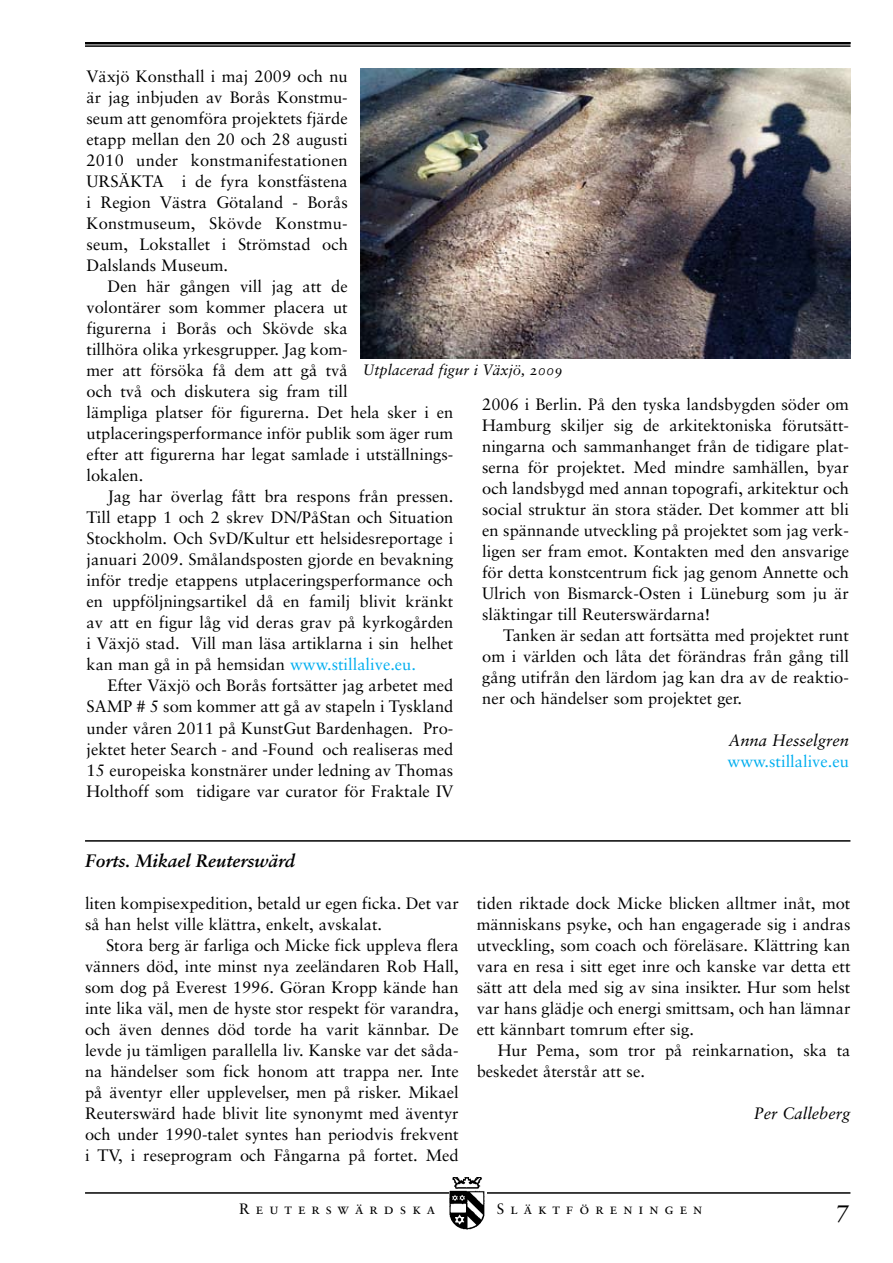
<style>
.page{position:relative;width:893px;height:1263px;background:#fff}
.page>*{position:absolute;margin:0;border:0;box-sizing:border-box;transform-origin:0 0}
.t1{font:italic 24px "Sabon";color:#000}
.t2{font:italic 700 18px "Sabon";color:#000}
.t3{font:16.5px/21px "Sabon";color:#000;text-align:justify}
.t4{font:italic 16.5px "Sabon";color:#000}
.t5{font:16.5px "Sabon";color:#00aeef}
.t6{font:15px "Sabon Roman SC";letter-spacing:.4em;color:#000}
.t7{font:15px "Sabon Italic Os F";color:#000}
.s1{color:#00aeef}
</style>
<div class="page">
<hr style="left:85px;top:1192px;width:765px;height:2px;background:#000">
<img style="left:449px;top:1177px;width:37px;height:53px">
<hr style="left:85px;top:42px;width:765px;height:2px;background:#000">
<hr style="left:85px;top:46px;width:765px;height:1px;background:#000">
<img style="left:361px;top:68px;width:489px;height:290px">
<hr style="left:85px;top:840px;width:765px;height:2px;background:#000">
<p class="t3" style="left:87px;top:66px;width:263px">Växjö Konsthall i maj 2009 och nu är jag inbjuden av Borås Konstmu&shy;seum att genomföra projektets fjärde etapp mellan den 20 och 28 augusti 2010 under konstmanifestationen URSÄKTA i de fyra konstfästena i Region Västra Götaland - Borås Konstmuseum, Skövde Konstmu&shy;seum, Lokstallet i Strömstad och Dalslands Museum.</p>
<p class="t3" style="left:87px;top:276px;width:368px;text-align:left;text-indent:21px">Den här gången vill jag att de<br>volontärer som kommer placera ut<br>figurerna i Borås och Skövde ska<br>tillhöra olika yrkesgrupper. Jag kom-<br>mer att försöka få dem att gå två<br>och två och diskutera sig fram till<br>lämpliga platser för figurerna. Det hela sker i en utplaceringsperformance inför publik som äger rum efter att figurerna har legat samlade i utställnings&shy;lokalen.</p>
<p class="t3" style="left:87px;top:486px;width:368px;text-indent:21px">Jag har överlag fått bra respons från pressen.<br>Till etapp 1 och 2 skrev DN/PåStan och Situation Stockholm. Och SvD/Kultur ett helsidesreportage i januari 2009. Smålandsposten gjorde en bevakning inför tredje etappens utplaceringsperformance och en uppföljningsartikel då en familj blivit kränkt av att en figur låg vid deras grav på kyrkogården i Växjö stad. Vill man läsa artiklarna i sin helhet kan man gå in på hemsidan <span class="s1">www.stillalive.eu.</span></p>
<p class="t3" style="left:87px;top:675px;width:368px;text-indent:21px">Efter Växjö och Borås fortsätter jag arbetet med SAMP # 5 som kommer att gå av stapeln i Tyskland under våren 2011 på KunstGut Bardenhagen. Pro&shy;jektet heter Search - and -Found och realiseras med 15 europeiska konstnärer under ledning av Thomas Holthoff som tidigare var curator för Fraktale IV</p>
<p class="t7" style="left:363px;top:361px;width:201px">Utplacerad figur i Växjö, 2009</p>
<p class="t3" style="left:482px;top:393px;width:368px">2006 i Berlin. På den tyska landsbygden söder om Hamburg skiljer sig de arkitektoniska förutsätt&shy;ningarna och sammanhanget från de tidigare plat&shy;serna för projektet. Med mindre samhällen, byar och landsbygd med annan topografi, arkitektur och social struktur än stora städer. Det kommer att bli en spännande utveckling på projektet som jag verk&shy;ligen ser fram emot. Kontakten med den ansvarige för detta konstcentrum fick jag genom Annette och Ulrich von Bismarck-Osten i Lüneburg som ju är släktingar till Reuterswärdarna!</p>
<p class="t3" style="left:482px;top:624px;width:368px;text-indent:21px">Tanken är sedan att fortsätta med projektet runt om i världen och låta det förändras från gång till gång utifrån den lärdom jag kan dra av de reaktio&shy;ner och händelser som projektet ger.</p>
<p class="t4" style="left:728px;top:731px;width:122px">Anna Hesselgren</p>
<p class="t5" style="left:728px;top:751px;width:123px">www.stillalive.eu</p>
<p class="t2" style="left:85px;top:850px;width:211px">Forts. Mikael Reuterswärd</p>
<p class="t3" style="left:85px;top:892px;width:375px">liten kompisexpedition, betald ur egen ficka. Det var så han helst ville klättra, enkelt, avskalat.</p>
<p class="t3" style="left:85px;top:934px;width:375px;text-indent:21px">Stora berg är farliga och Micke fick uppleva flera vänners död, inte minst nya zeeländaren Rob Hall, som dog på Everest 1996. Göran Kropp kände han inte lika väl, men de hyste stor respekt för varandra, och även dennes död torde ha varit kännbar. De levde ju tämligen parallella liv. Kanske var det såda&shy;na händelser som fick honom att trappa ner. Inte på äventyr eller upplevelser, men på risker. Mikael Reuterswärd hade blivit lite synonymt med äventyr och under 1990-talet syntes han periodvis frekvent i TV, i reseprogram och Fångarna på fortet. Med</p>
<p class="t3" style="left:477px;top:892px;width:375px">tiden riktade dock Micke blicken alltmer inåt, mot människans psyke, och han engagerade sig i andras utveckling, som coach och föreläsare. Klättring kan vara en resa i sitt eget inre och kanske var detta ett sätt att dela med sig av sina insikter. Hur som helst var hans glädje och energi smittsam, och han lämnar ett kännbart tomrum efter sig.</p>
<p class="t3" style="left:477px;top:1039px;width:375px;text-indent:21px">Hur Pema, som tror på reinkarnation, ska ta beskedet återstår att se.</p>
<p class="t4" style="left:754px;top:1103px;width:98px">Per Calleberg</p>
<p class="t6" style="left:239px;top:1199px;width:198px">Reuterswärdska</p>
<p class="t6" style="left:497px;top:1199px;width:207px">Släktföreningen</p>
<h1 class="t1" style="left:836px;top:1200px;width:15px">7</h1>
</div>
